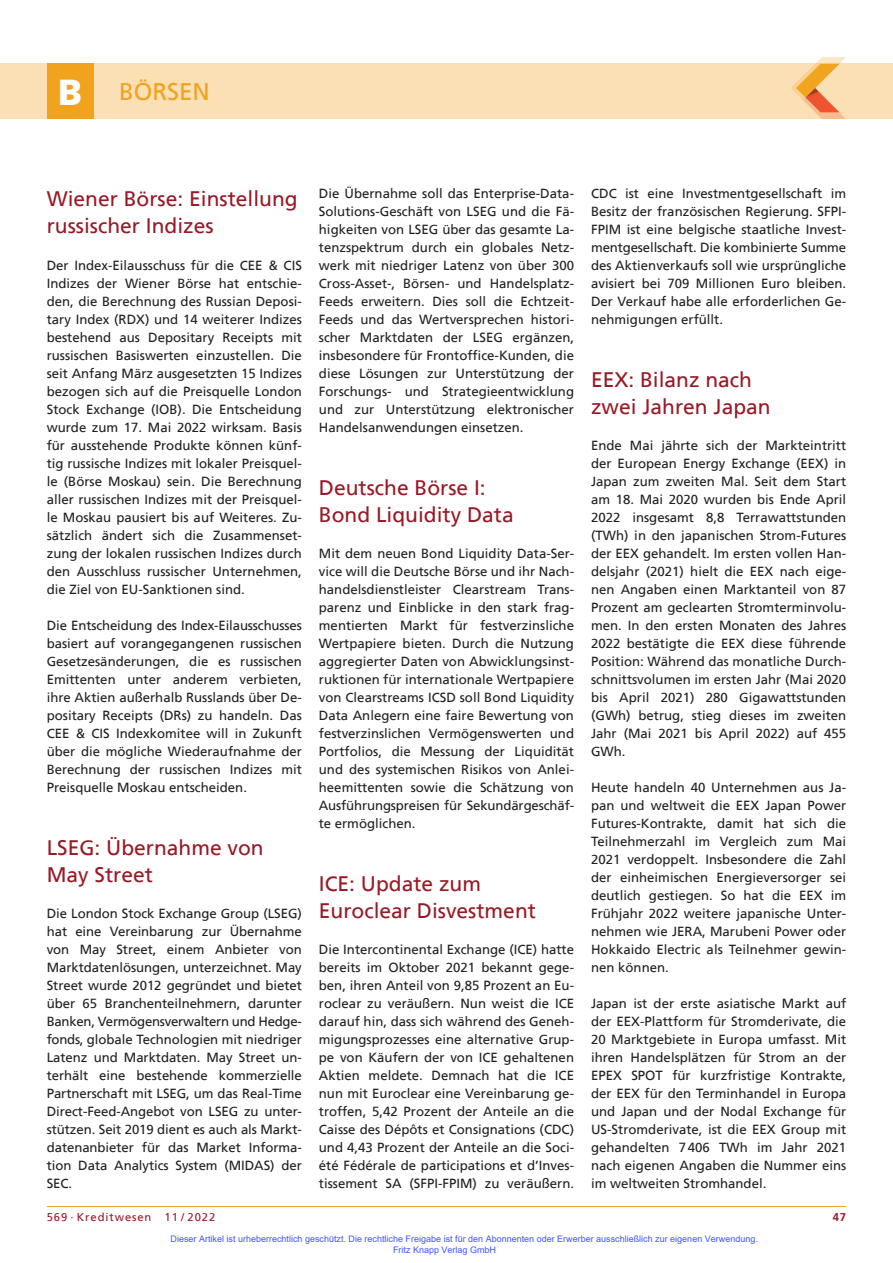
<style>
.page{position:relative;width:893px;height:1263px;background:#fff}
.page>*{position:absolute;margin:0;border:0;box-sizing:border-box;transform-origin:0 0}
.t1{font:24px "Frutiger";color:#f1a31e}
.t2{font:21px/27px "Frutiger";color:#981a26}
.t3{font:13.2px/18px "Frutiger";color:#231f20;text-align:justify}
.t4{font:11.25px "Frutiger";letter-spacing:.08em;color:#981a26}
.t5{font:700 11.25px "Frutiger";color:#981a26}
.t6{font:9px/10.8px "Arial";color:#4054ff}
.s1{font-weight:900;font-size:36px;color:#fff}
</style>
<div class="page">
<hr style="left:47px;top:1206px;width:799px;height:1px;background:#f1a31e">
<div style="left:0;top:64px;width:893px;height:55px;background:#fbdfb5"></div>
<svg style="left:791px;top:57px;width:55px;height:62px"></svg>
<div style="left:47px;top:64px;width:47px;height:55px;background:#f1a31e"></div>
<h1 class="t1" style="left:58px;top:81px;width:153px"><span class="s1">B</span> BÖRSEN</h1>
<h2 class="t2" style="left:47px;top:187px;width:252px">Wiener Börse: Einstellung russischer Indizes</h2>
<p class="t3" style="left:47px;top:257px;width:257px">Der Index-Eilausschuss für die CEE &amp; CIS Indizes der Wiener Börse hat entschie&shy;den, die Berechnung des Russian Deposi&shy;tary Index (RDX) und 14 weiterer Indizes bestehend aus Depositary Receipts mit russischen Basiswerten einzustellen. Die seit Anfang März ausgesetzten 15 Indizes bezogen sich auf die Preisquelle London Stock Exchange (IOB). Die Entscheidung wurde zum 17. Mai 2022 wirksam. Basis für ausstehende Produkte können künf&shy;tig russische Indizes mit lokaler Preisquel&shy;le (Börse Moskau) sein. Die Berechnung aller russischen Indizes mit der Preisquel&shy;le Moskau pausiert bis auf Weiteres. Zu&shy;sätzlich ändert sich die Zusammenset&shy;zung der lokalen russischen Indizes durch den Ausschluss russischer Unternehmen, die Ziel von EU-Sanktionen sind.</p>
<p class="t3" style="left:47px;top:617px;width:257px">Die Entscheidung des Index-Eilausschusses basiert auf vorangegangenen russischen Gesetzesänderungen, die es russischen Emittenten unter anderem verbieten, ihre Aktien außerhalb Russlands über De&shy;positary Receipts (DRs) zu handeln. Das CEE &amp; CIS Indexkomitee will in Zukunft über die mögliche Wiederaufnahme der Berechnung der russischen Indizes mit Preisquelle Moskau entscheiden.</p>
<h2 class="t2" style="left:47px;top:835px;width:219px">LSEG: Übernahme von<br>May Street</h2>
<p class="t3" style="left:47px;top:905px;width:257px">Die London Stock Exchange Group (LSEG) hat eine Vereinbarung zur Übernahme von May Street, einem Anbieter von Marktdatenlösungen, unterzeichnet. May Street wurde 2012 gegründet und bietet über 65 Branchenteilnehmern, darunter Banken, Vermögensverwaltern und Hedge&shy;fonds, globale Technologien mit niedriger Latenz und Marktdaten. May Street un&shy;terhält eine bestehende kommerzielle Partnerschaft mit LSEG, um das Real-Time Direct-Feed-Angebot von LSEG zu unter&shy;stützen. Seit 2019 dient es auch als Markt&shy;datenanbieter für das Market Informa&shy;tion Data Analytics System (MIDAS) der SEC.</p>
<p class="t3" style="left:319px;top:185px;width:257px">Die Übernahme soll das Enterprise-Data-Solutions-Geschäft von LSEG und die Fä&shy;higkeiten von LSEG über das gesamte La&shy;tenzspektrum durch ein globales Netz&shy;werk mit niedriger Latenz von über 300<br>Cross-Asset-, Börsen- und Handelsplatz-Feeds erweitern. Dies soll die Echtzeit-Feeds und das Wertversprechen histori&shy;scher Marktdaten der LSEG ergänzen, insbesondere für Frontoffice-Kunden, die diese Lösungen zur Unterstützung der Forschungs- und Strategieentwicklung und zur Unterstützung elektronischer Handelsanwendungen einsetzen.</p>
<h2 class="t2" style="left:319px;top:475px;width:196px">Deutsche Börse I:<br>Bond Liquidity Data</h2>
<p class="t3" style="left:319px;top:545px;width:257px">Mit dem neuen Bond Liquidity Data-Ser&shy;vice will die Deutsche Börse und ihr Nach&shy;handelsdienstleister Clearstream Trans&shy;parenz und Einblicke in den stark frag&shy;mentierten Markt für festverzinsliche Wertpapiere bieten. Durch die Nutzung aggregierter Daten von Abwicklungsinst&shy;ruktionen für internationale Wertpapiere von Clearstreams ICSD soll Bond Liquidity Data Anlegern eine faire Bewertung von festverzinslichen Vermögenswerten und Portfolios, die Messung der Liquidität und des systemischen Risikos von Anlei&shy;heemittenten sowie die Schätzung von Ausführungspreisen für Sekundärgeschäf&shy;te ermöglichen.</p>
<h2 class="t2" style="left:319px;top:871px;width:219px">ICE: Update zum<br>Euroclear Disvestment</h2>
<p class="t3" style="left:319px;top:941px;width:257px">Die Intercontinental Exchange (ICE) hatte bereits im Oktober 2021 bekannt gege&shy;ben, ihren Anteil von 9,85 Prozent an Eu&shy;roclear zu veräußern. Nun weist die ICE darauf hin, dass sich während des Geneh&shy;migungsprozesses eine alternative Grup&shy;pe von Käufern der von ICE gehaltenen Aktien meldete. Demnach hat die ICE nun mit Euroclear eine Vereinbarung ge&shy;troffen, 5,42 Prozent der Anteile an die Caisse des Dépôts et Consignations (CDC) und 4,43 Prozent der Anteile an die Soci&shy;été Fédérale de participations et d’Inves&shy;tissement SA (SFPI-FPIM) zu veräußern.</p>
<p class="t3" style="left:591px;top:185px;width:257px">CDC ist eine Investmentgesellschaft im Besitz der französischen Regierung. SFPI-FPIM ist eine belgische staatliche Invest&shy;mentgesellschaft. Die kombinierte Summe des Aktienverkaufs soll wie ursprüngliche avisiert bei 709 Millionen Euro bleiben.<br>Der Verkauf habe alle erforderlichen Ge&shy;nehmigungen erfüllt.</p>
<h2 class="t2" style="left:591px;top:367px;width:181px">EEX: Bilanz nach zwei Jahren Japan</h2>
<p class="t3" style="left:591px;top:437px;width:257px">Ende Mai jährte sich der Markteintritt der European Energy Exchange (EEX) in Japan zum zweiten Mal. Seit dem Start am 18. Mai 2020 wurden bis Ende April 2022 insgesamt 8,8 Terrawattstunden (TWh) in den japanischen Strom-Futures der EEX gehandelt. Im ersten vollen Han&shy;delsjahr (2021) hielt die EEX nach eige&shy;nen Angaben einen Marktanteil von 87<br>Prozent am geclearten Stromterminvolu&shy;men. In den ersten Monaten des Jahres 2022 bestätigte die EEX diese führende Position: Während das monatliche Durch&shy;schnittsvolumen im ersten Jahr (Mai 2020 bis April 2021) 280 Gigawattstunden (GWh) betrug, stieg dieses im zweiten Jahr (Mai 2021 bis April 2022) auf 455<br>GWh.</p>
<p class="t3" style="left:591px;top:779px;width:257px">Heute handeln 40 Unternehmen aus Ja&shy;pan und weltweit die EEX Japan Power Futures-Kontrakte, damit hat sich die Teilnehmerzahl im Vergleich zum Mai 2021 verdoppelt. Insbesondere die Zahl der einheimischen Energieversorger sei deutlich gestiegen. So hat die EEX im Frühjahr 2022 weitere japanische Unter&shy;nehmen wie JERA, Marubeni Power oder Hokkaido Electric als Teilnehmer gewin&shy;nen können.</p>
<p class="t3" style="left:591px;top:995px;width:257px">Japan ist der erste asiatische Markt auf der EEX-Plattform für Stromderivate, die 20 Marktgebiete in Europa umfasst. Mit ihren Handelsplätzen für Strom an der EPEX SPOT für kurzfristige Kontrakte, der EEX für den Terminhandel in Europa und Japan und der Nodal Exchange für US-Stromderivate, ist die EEX Group mit gehandelten 7406 TWh im Jahr 2021 nach eigenen Angaben die Nummer eins im weltweiten Stromhandel.</p>
<p class="t4" style="left:47px;top:1211px;width:170px">569 · Kreditwesen 11 / 2022</p>
<p class="t5" style="left:833px;top:1211px;width:15px">47</p>
<p class="t6" style="left:393px;top:1233px;width:366px;text-indent:-223px">Dieser Artikel ist urheberrechtlich geschützt. Die rechtliche Freigabe ist für den Abonnenten oder Erwerber ausschließlich zur eigenen Verwendung.<br>Fritz Knapp Verlag GmbH</p>
</div>
